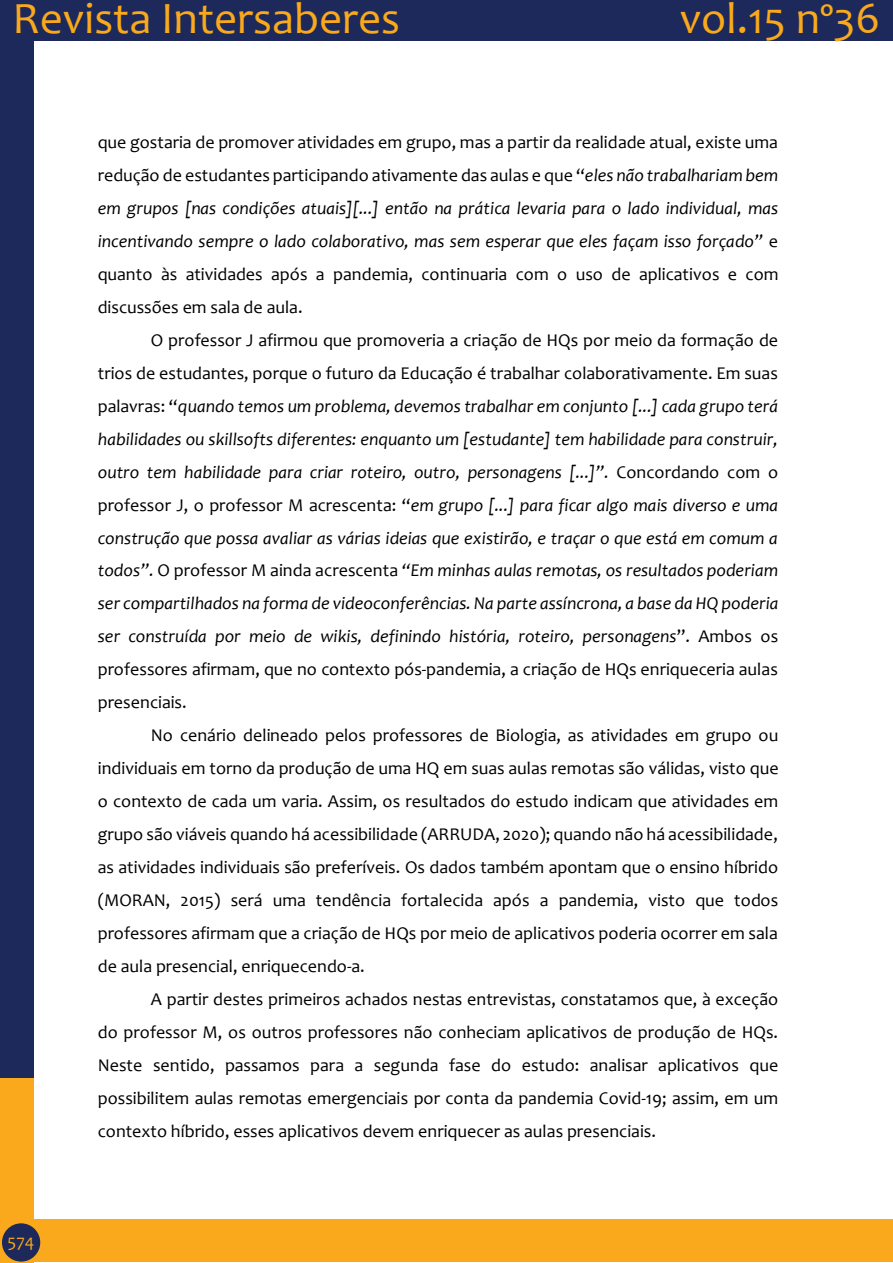
<style>
.page{position:relative;width:893px;height:1263px;background:#fff}
.page>*{position:absolute;margin:0;border:0;box-sizing:border-box;transform-origin:0 0}
.t1{font:45px "Candara";color:#f9a91b}
.t2{font:18px "Candara";color:#000}
.t3{font:italic 18px "Candara";letter-spacing:.005em;color:#000}
.t4{font:18px "Candara";color:#f9a91b}
.s1{font-style:italic}
.s2{font-style:normal}
</style>
<div class="page">
<div style="left:0;top:0;width:33px;height:1081px;background:#1d295a"></div>
<div style="left:0;top:0;width:893px;height:41px;background:#1d295a"></div>
<div style="left:0;top:1078px;width:33px;height:185px;background:#f9a91b"></div>
<div style="left:21px;top:1219px;width:872px;height:43px;background:#f9a91b"></div>
<div style="left:2px;top:1223px;width:38px;height:38px;background:#1d295a;border-radius:50%"></div>
<h1 class="t1" style="left:13px;top:-9px;width:389px">Revista Intersaberes</h1>
<h1 class="t1" style="left:680px;top:-9px;width:202px">vol.15 nº36</h1>
<p class="t4" style="left:8px;top:1229px;width:28px">574</p>
<p class="t2" style="left:98px;top:131px;width:682px">que gostaria de promover atividades em grupo, mas a partir da realidade atual, existe uma</p>
<p class="t2" style="left:98px;top:164px;width:682px">redução de estudantes participando ativamente das aulas e que “<span class="s1">eles não trabalhariam bem</span></p>
<p class="t3" style="left:98px;top:197px;width:682px">em grupos [nas condições atuais][...] então na prática levaria para o lado individual, mas</p>
<p class="t3" style="left:98px;top:230px;width:682px">incentivando sempre o lado colaborativo, mas sem esperar que eles façam isso forçado” <span class="s2">e</span></p>
<p class="t2" style="left:98px;top:263px;width:682px">quanto às atividades após a pandemia, continuaria com o uso de aplicativos e com</p>
<p class="t2" style="left:98px;top:296px;width:206px">discussões em sala de aula.</p>
<p class="t2" style="left:151px;top:329px;width:629px">O professor J afirmou que promoveria a criação de HQs por meio da formação de</p>
<p class="t2" style="left:98px;top:362px;width:682px">trios de estudantes, porque o futuro da Educação é trabalhar colaborativamente. Em suas</p>
<p class="t3" style="left:98px;top:395px;width:682px"><span class="s2">palavras: “</span>quando temos um problema, devemos trabalhar em conjunto [...] cada grupo terá</p>
<p class="t3" style="left:98px;top:428px;width:682px">habilidades ou skillsofts diferentes: enquanto um [estudante] tem habilidade para construir,</p>
<p class="t3" style="left:98px;top:461px;width:682px">outro tem habilidade para criar roteiro, outro, personagens [...]”. <span class="s2">Concordando com o</span></p>
<p class="t3" style="left:98px;top:494px;width:682px"><span class="s2">professor J, o professor M acrescenta: “</span>em grupo [...] para ficar algo mais diverso e uma</p>
<p class="t3" style="left:98px;top:527px;width:682px">construção que possa avaliar as várias ideias que existirão, e traçar o que está em comum a</p>
<p class="t3" style="left:98px;top:559px;width:682px">todos”. <span class="s2">O professor M ainda acrescenta</span> “Em minhas aulas remotas, os resultados poderiam</p>
<p class="t3" style="left:98px;top:592px;width:682px">ser compartilhados na forma de videoconferências. Na parte assíncrona, a base da HQ poderia</p>
<p class="t3" style="left:98px;top:625px;width:682px">ser construída por meio de wikis, definindo história, roteiro, personagens<span class="s2">”. Ambos os</span></p>
<p class="t2" style="left:98px;top:658px;width:682px">professores afirmam, que no contexto pós-pandemia, a criação de HQs enriqueceria aulas</p>
<p class="t2" style="left:98px;top:691px;width:90px">presenciais.</p>
<p class="t2" style="left:151px;top:724px;width:629px">No cenário delineado pelos professores de Biologia, as atividades em grupo ou</p>
<p class="t2" style="left:98px;top:757px;width:682px">individuais em torno da produção de uma HQ em suas aulas remotas são válidas, visto que</p>
<p class="t2" style="left:98px;top:790px;width:682px">o contexto de cada um varia. Assim, os resultados do estudo indicam que atividades em</p>
<p class="t2" style="left:98px;top:823px;width:682px">grupo são viáveis quando há acessibilidade (ARRUDA, 2020); quando não há acessibilidade,</p>
<p class="t2" style="left:98px;top:856px;width:682px">as atividades individuais são preferíveis. Os dados também apontam que o ensino híbrido</p>
<p class="t2" style="left:98px;top:889px;width:682px">(MORAN, 2015) será uma tendência fortalecida após a pandemia, visto que todos</p>
<p class="t2" style="left:98px;top:922px;width:682px">professores afirmam que a criação de HQs por meio de aplicativos poderia ocorrer em sala</p>
<p class="t2" style="left:98px;top:955px;width:269px">de aula presencial, enriquecendo-a.</p>
<p class="t2" style="left:151px;top:988px;width:629px">A partir destes primeiros achados nestas entrevistas, constatamos que, à exceção</p>
<p class="t2" style="left:98px;top:1021px;width:682px">do professor M, os outros professores não conheciam aplicativos de produção de HQs.</p>
<p class="t2" style="left:98px;top:1054px;width:682px">Neste sentido, passamos para a segunda fase do estudo: analisar aplicativos que</p>
<p class="t2" style="left:98px;top:1087px;width:682px">possibilitem aulas remotas emergenciais por conta da pandemia Covid-19; assim, em um</p>
<p class="t2" style="left:98px;top:1120px;width:560px">contexto híbrido, esses aplicativos devem enriquecer as aulas presenciais.</p>
</div>
